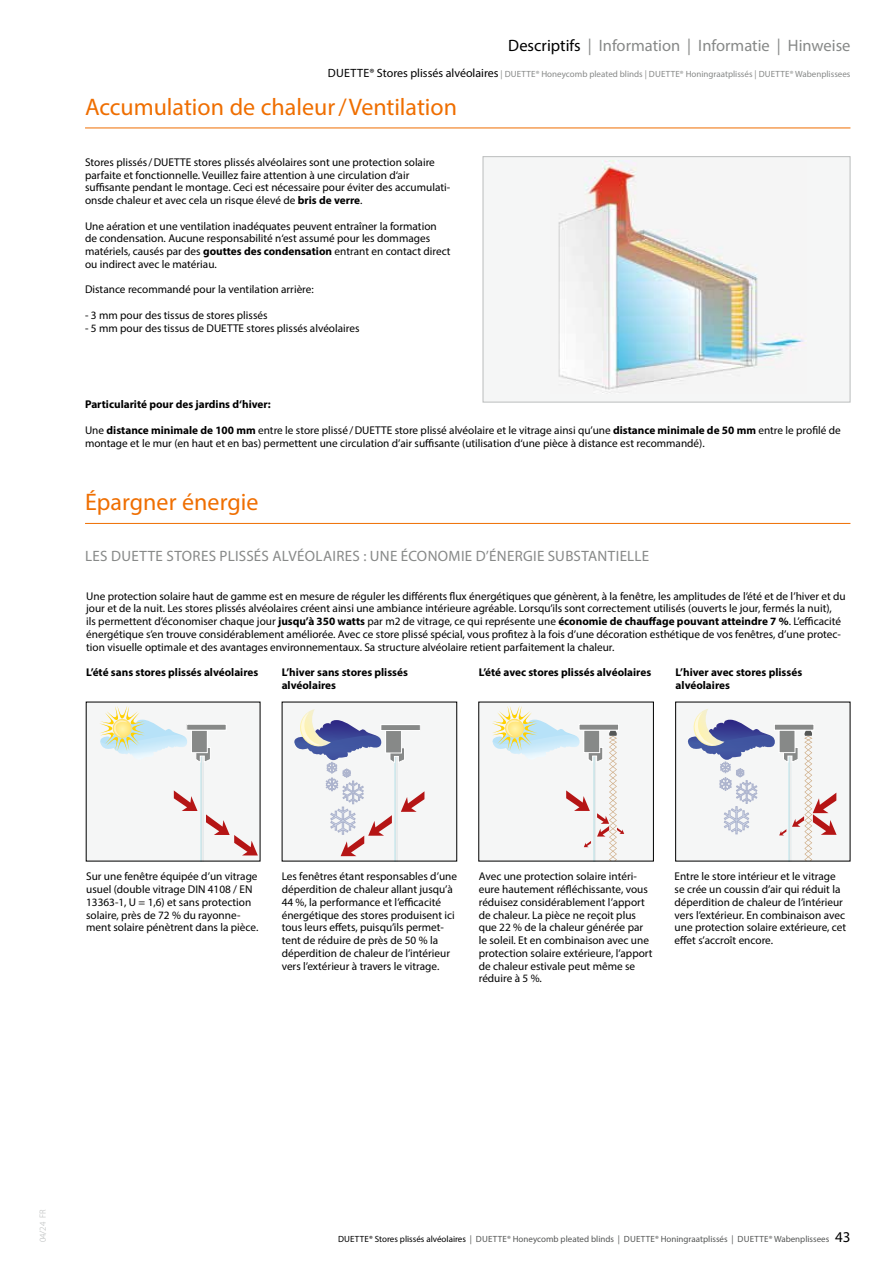
<style>
.page{position:relative;width:893px;height:1263px;background:#fff}
.page>*{position:absolute;margin:0;border:0;box-sizing:border-box;transform-origin:0 0}
.t1{font:24px "Myriad Pro";color:#ef6e00}
.t2{font:16.5px "Myriad Pro";color:#878988}
.t3{font:15px "Myriad Pro";letter-spacing:.02em;color:#878988}
.t4{font:11.25px/12.8px "Myriad Pro";color:#000}
.t5{font:700 11.25px/12.8px "Myriad Pro";color:#000}
.t6{font:9px "Myriad Pro";color:#555756}
.t7{font:9px "Myriad Pro";color:#878988}
.t8{font:300 9px "Myriad Pro";color:#b1b4b4}
.s1{color:#000}
.s2{font-size:12px;color:#000}
.s3{font-weight:700}
.s4{font-size:15px;color:#000}
</style>
<div class="page">
<hr style="left:85px;top:523px;width:765px;height:1px;background:#ef6e00">
<div style="left:483px;top:156px;width:367px;height:246px;background:#f5f6f6;border:1px solid #bbbdbd"></div>
<img style="left:558px;top:161px;width:245px;height:232px">
<hr style="left:85px;top:128px;width:765px;height:1px;background:#ef6e00">
<div style="left:676px;top:702px;width:174px;height:159px;background:#f5f6f6"></div>
<svg style="left:687px;top:709px;width:150px;height:150px"></svg>
<div style="left:282px;top:702px;width:175px;height:159px;background:#f5f6f6"></div>
<hr style="left:395px;top:755px;width:1px;height:106px;background:#2ab9cf">
<svg style="left:294px;top:709px;width:130px;height:147px"></svg>
<div style="left:479px;top:702px;width:174px;height:159px;background:#f5f6f6"></div>
<svg style="left:492px;top:706px;width:132px;height:153px"></svg>
<div style="left:86px;top:702px;width:174px;height:159px;background:#f5f6f6"></div>
<svg style="left:200px;top:762px;width:4px;height:97px"></svg>
<hr style="left:201px;top:755px;width:1px;height:106px;background:#2ab9cf">
<svg style="left:196px;top:748px;width:14px;height:14px"></svg>
<div style="left:191px;top:730px;width:16px;height:23px;background:#878988"></div>
<div style="left:191px;top:730px;width:16px;height:23px;border:1px solid #fff"></div>
<div style="left:187px;top:724px;width:39px;height:6px;background:#878988"></div>
<div style="left:187px;top:724px;width:39px;height:6px;border:1px solid #fff"></div>
<svg style="left:174px;top:790px;width:23px;height:21px"></svg>
<svg style="left:206px;top:814px;width:52px;height:41px"></svg>
<svg style="left:100px;top:706px;width:87px;height:51px"></svg>
<h2 class="t2" style="left:508px;top:35px;width:344px"><span class="s1">Descriptifs</span> | Information | Informatie | Hinweise</h2>
<p class="t7" style="left:328px;top:68px;width:524px"><span class="s2">DUETTE® Stores plissés alvéolaires</span> | DUETTE® Honeycomb pleated blinds | DUETTE® Honingraatplissés | DUETTE® Wabenplissees</p>
<h1 class="t1" style="left:85px;top:92px;width:374px">Accumulation de chaleur/Ventilation</h1>
<p class="t4" style="left:85px;top:156px;width:367px">Stores plissés/DUETTE stores plissés alvéolaires sont une protection solaire parfaite et fonctionnelle. Veuillez faire attention à une circulation d‘air suffisante pendant le montage. Ceci est nécessaire pour éviter des accumulati&shy;onsde chaleur et avec cela un risque élevé de <span class="s3">bris de verre</span>.</p>
<p class="t4" style="left:85px;top:219px;width:367px">Une aération et une ventilation inadéquates peuvent entraîner la formation de condensation. Aucune responsabilité n‘est assumé pour les dommages matériels, causés par des <span class="s3">gouttes des condensation</span> entrant en contact direct ou indirect avec le matériau.</p>
<p class="t4" style="left:85px;top:283px;width:230px">Distance recommandé pour la ventilation arrière:</p>
<p class="t4" style="left:85px;top:309px;width:184px">- 3 mm pour des tissus de stores plissés</p>
<p class="t4" style="left:85px;top:321px;width:276px">- 5 mm pour des tissus de DUETTE stores plissés alvéolaires</p>
<p class="t5" style="left:85px;top:398px;width:187px">Particularité pour des jardins d‘hiver:</p>
<p class="t4" style="left:85px;top:423px;width:757px">Une <span class="s3">distance minimale de 100 mm</span> entre le store plissé/DUETTE store plissé alvéolaire et le vitrage ainsi qu’une <span class="s3">distance minimale de 50 mm</span> entre le profilé de montage et le mur (en haut et en bas) permettent une circulation d’air suffisante (utilisation d‘une pièce à distance est recommandé).</p>
<h1 class="t1" style="left:85px;top:487px;width:175px">Épargner énergie</h1>
<h3 class="t3" style="left:85px;top:547px;width:565px">LES DUETTE STORES PLISSÉS ALVÉOLAIRES : UNE ÉCONOMIE D’ÉNERGIE SUBSTANTIELLE</h3>
<p class="t4" style="left:86px;top:589px;width:761px">Une protection solaire haut de gamme est en mesure de réguler les différents flux énergétiques que génèrent, à la fenêtre, les amplitudes de l’été et de l’hiver et du jour et de la nuit. Les stores plissés alvéolaires créent ainsi une ambiance intérieure agréable. Lorsqu’ils sont correctement utilisés (ouverts le jour, fermés la nuit),<br>ils permettent d’économiser chaque jour <span class="s3">jusqu’à 350 watts</span> par m2 de vitrage, ce qui représente une <span class="s3">économie de chauffage pouvant atteindre 7 %</span>. L’efficacité énergétique s’en trouve considérablement améliorée. Avec ce store plissé spécial, vous profitez à la fois d’une décoration esthétique de vos fenêtres, d’une protec&shy;tion visuelle optimale et des avantages environnementaux. Sa structure alvéolaire retient parfaitement la chaleur.</p>
<p class="t5" style="left:86px;top:666px;width:174px">L’été sans stores plissés alvéolaires</p>
<p class="t5" style="left:282px;top:666px;width:128px">L’hiver sans stores plissés</p>
<p class="t5" style="left:479px;top:666px;width:174px">L’été avec stores plissés alvéolaires</p>
<p class="t5" style="left:282px;top:678px;width:56px">alvéolaires</p>
<p class="t5" style="left:676px;top:666px;width:128px">L’hiver avec stores plissés alvéolaires</p>
<p class="t4" style="left:86px;top:870px;width:174px">Sur une fenêtre équipée d’un vitrage usuel (double vitrage DIN 4108 / EN 13363-1, U = 1,6) et sans protection solaire, près de 72 % du rayonne&shy;ment solaire pénètrent dans la pièce.</p>
<p class="t4" style="left:282px;top:870px;width:177px">Les fenêtres étant responsables d’une déperdition de chaleur allant jusqu’à 44 %, la performance et l’efficacité énergétique des stores produisent ici tous leurs effets, puisqu’ils permet&shy;tent de réduire de près de 50 % la déperdition de chaleur de l’intérieur vers l’extérieur à travers le vitrage.</p>
<p class="t4" style="left:479px;top:870px;width:175px">Avec une protection solaire intéri&shy;eure hautement réfléchissante, vous réduisez considérablement l’apport de chaleur. La pièce ne reçoit plus que 22 % de la chaleur générée par le soleil. Et en combinaison avec une protection solaire extérieure, l’apport de chaleur estivale peut même se réduire à 5 %.</p>
<p class="t4" style="left:675px;top:870px;width:173px">Entre le store intérieur et le vitrage se crée un coussin d’air qui réduit la déperdition de chaleur de l’intérieur vers l’extérieur. En combinaison avec une protection solaire extérieure, cet effet s’accroît encore.</p>
<p class="t8" style="left:37px;top:1242px;width:35px;rotate:-90deg">04/24 FR</p>
<p class="t6" style="left:338px;top:1233px;width:514px"><span class="s1">DUETTE® Stores plissés alvéolaires</span> | DUETTE® Honeycomb pleated blinds | DUETTE® Honingraatplissés | DUETTE® Wabenplissees <span class="s4">43</span></p>
</div>
